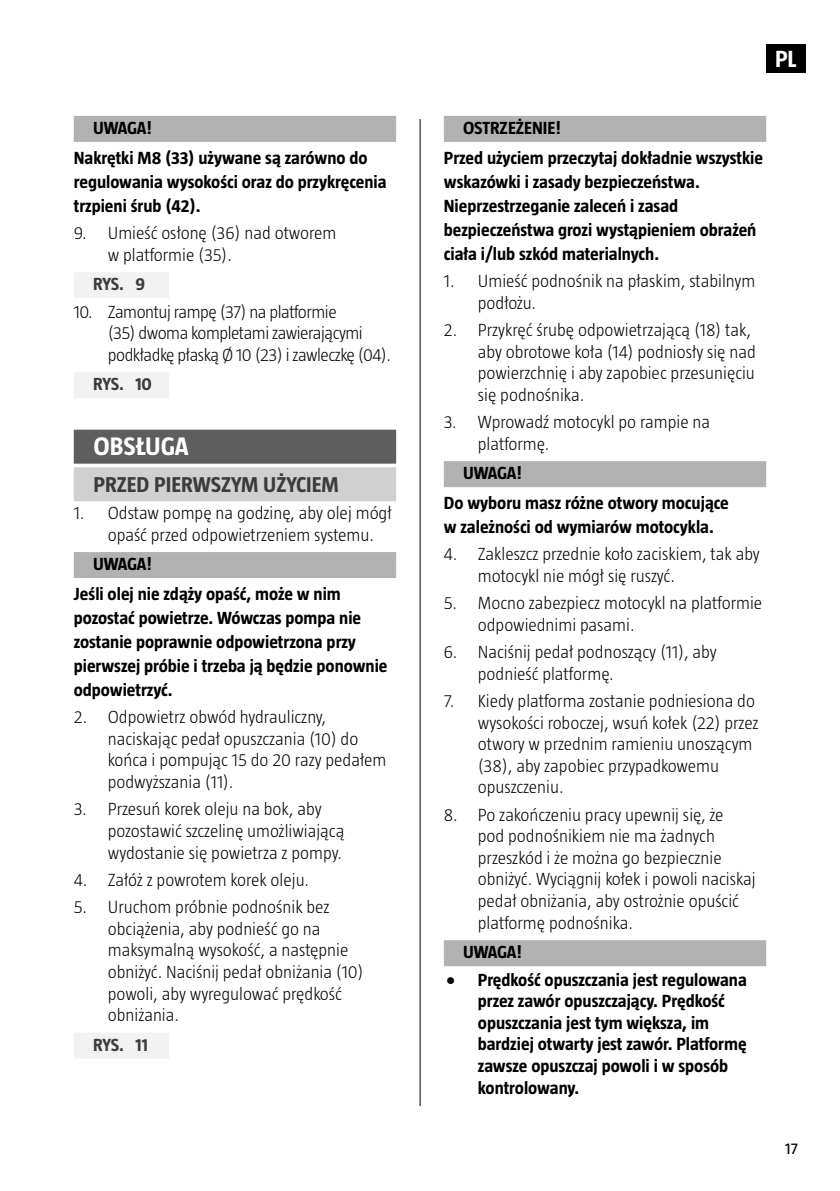
<style>
.page{position:relative;width:840px;height:1191px;background:#fff}
.page>*{position:absolute;margin:0;border:0;box-sizing:border-box;transform-origin:0 0}
.Rubrik{font:700 26px "Taz";letter-spacing:-.005em;color:#fff}
.t1{font:700 24px "Taz";color:#fff}
.Underrubrik{font:700 22px "Taz";color:#3c3c3c}
.t2{font:300 18px/21.6px "Taz";color:#000}
.Brödtext__VARNING__OBS{font:700 18px/24px "Taz";color:#000}
.t3{font:300 18px/21.6px "Taz";letter-spacing:-.025em;color:#000}
.OBS__PL{font:700 18px "Taz";letter-spacing:-.015em;color:#000}
.t4{font:700 18px "Taz";letter-spacing:-.015em;color:#3c3c3c}
.VARNING__PL{font:700 18px "Taz";color:#000}
.t5{font:16px "Taz";color:#000}
</style>
<div class="page">
<div style="left:765px;top:44px;width:39px;height:29px;background:#000"></div>
<hr style="left:419px;top:119px;width:1px;height:987px;background:#000">
<div style="left:443px;top:116px;width:322px;height:26px;background:#b2b2b2"></div>
<div style="left:443px;top:461px;width:322px;height:26px;background:#b2b2b2"></div>
<div style="left:443px;top:940px;width:322px;height:26px;background:#b2b2b2"></div>
<div style="left:74px;top:116px;width:322px;height:26px;background:#b2b2b2"></div>
<div style="left:74px;top:272px;width:95px;height:26px;background:#f2f2f2"></div>
<div style="left:74px;top:372px;width:95px;height:26px;background:#f2f2f2"></div>
<div style="left:74px;top:430px;width:322px;height:34px;background:#5e5e5e"></div>
<div style="left:74px;top:467px;width:322px;height:34px;background:#d0d0d0"></div>
<div style="left:74px;top:552px;width:322px;height:26px;background:#b2b2b2"></div>
<div style="left:74px;top:1032px;width:95px;height:26px;background:#f2f2f2"></div>
<p class="OBS__PL" style="left:93px;top:118px;width:60px">UWAGA!</p>
<p class="Brödtext__VARNING__OBS" style="left:74px;top:145px;width:314px">Nakrętki M8 (33) używane są zarówno do regulowania wysokości oraz do przykręcenia trzpieni śrub (42).</p>
<p class="t2" style="left:108px;top:222px;width:230px;text-indent:-34px">9. Umieść osłonę (36) nad otworem w platformie (35).</p>
<p class="t4" style="left:93px;top:274px;width:53px">RYS. 9</p>
<p class="t3" style="left:108px;top:300px;width:284px;text-indent:-34px">10. Zamontuj rampę (37) na platformie<br>(35) dwoma kompletami zawierającymi podkładkę płaską Ø 10 (23) i zawleczkę (04).</p>
<p class="t4" style="left:93px;top:374px;width:60px">RYS. 10</p>
<p class="Rubrik" style="left:94px;top:431px;width:96px">OBSŁUGA</p>
<p class="Underrubrik" style="left:94px;top:472px;width:246px">PRZED PIERWSZYM UŻYCIEM</p>
<p class="t2" style="left:108px;top:502px;width:285px;text-indent:-34px">1. Odstaw pompę na godzinę, aby olej mógł opaść przed odpowietrzeniem systemu.</p>
<p class="OBS__PL" style="left:93px;top:554px;width:60px">UWAGA!</p>
<p class="Brödtext__VARNING__OBS" style="left:74px;top:581px;width:315px">Jeśli olej nie zdąży opaść, może w nim pozostać powietrze. Wówczas pompa nie zostanie poprawnie odpowietrzona przy pierwszej próbie i trzeba ją będzie ponownie odpowietrzyć.</p>
<p class="t2" style="left:108px;top:706px;width:280px;text-indent:-34px">2. Odpowietrz obwód hydrauliczny, naciskając pedał opuszczania (10) do końca i pompując 15 do 20 razy pedałem podwyższania (11).</p>
<p class="t2" style="left:108px;top:798px;width:238px;text-indent:-34px">3. Przesuń korek oleju na bok, aby pozostawić szczelinę umożliwiającą wydostanie się powietrza z pompy.</p>
<p class="t2" style="left:74px;top:868px;width:237px">4. Załóż z powrotem korek oleju.</p>
<p class="t2" style="left:108px;top:896px;width:257px;text-indent:-34px">5. Uruchom próbnie podnośnik bez obciążenia, aby podnieść go na maksymalną wysokość, a następnie obniżyć. Naciśnij pedał obniżania (10) powoli, aby wyregulować prędkość obniżania.</p>
<p class="t4" style="left:93px;top:1034px;width:56px">RYS. 11</p>
<h2 class="t1" style="left:774px;top:45px;width:23px">PL</h2>
<p class="VARNING__PL" style="left:463px;top:118px;width:99px">OSTRZEŻENIE!</p>
<p class="Brödtext__VARNING__OBS" style="left:443px;top:145px;width:320px">Przed użyciem przeczytaj dokładnie wszystkie wskazówki i zasady bezpieczeństwa.<br>Nieprzestrzeganie zaleceń i zasad bezpieczeństwa grozi wystąpieniem obrażeń ciała i/lub szkód materialnych.</p>
<p class="t2" style="left:477px;top:270px;width:279px;text-indent:-34px">1. Umieść podnośnik na płaskim, stabilnym podłożu.</p>
<p class="t2" style="left:477px;top:319px;width:279px;text-indent:-34px">2. Przykręć śrubę odpowietrzającą (18) tak, aby obrotowe koła (14) podniosły się nad powierzchnię i aby zapobiec przesunięciu się podnośnika.</p>
<p class="t2" style="left:477px;top:411px;width:234px;text-indent:-34px">3. Wprowadź motocykl po rampie na platformę.</p>
<p class="OBS__PL" style="left:463px;top:463px;width:60px">UWAGA!</p>
<p class="Brödtext__VARNING__OBS" style="left:443px;top:490px;width:286px">Do wyboru masz różne otwory mocujące w zależności od wymiarów motocykla.</p>
<p class="t2" style="left:477px;top:543px;width:283px;text-indent:-34px">4. Zakleszcz przednie koło zaciskiem, tak aby motocykl nie mógł się ruszyć.</p>
<p class="t2" style="left:477px;top:592px;width:286px;text-indent:-34px">5. Mocno zabezpiecz motocykl na platformie odpowiednimi pasami.</p>
<p class="t2" style="left:477px;top:641px;width:240px;text-indent:-34px">6. Naciśnij pedał podnoszący (11), aby podnieść platformę.</p>
<p class="t2" style="left:477px;top:690px;width:282px;text-indent:-34px">7. Kiedy platforma zostanie podniesiona do wysokości roboczej, wsuń kołek (22) przez otwory w przednim ramieniu unoszącym (38), aby zapobiec przypadkowemu opuszczeniu.</p>
<p class="t2" style="left:477px;top:803px;width:279px;text-indent:-34px">8. Po zakończeniu pracy upewnij się, że<br>pod podnośnikiem nie ma żadnych przeszkód i że można go bezpiecznie obniżyć. Wyciągnij kołek i powoli naciskaj pedał obniżania, aby ostrożnie opuścić platformę podnośnika.</p>
<p class="OBS__PL" style="left:463px;top:942px;width:60px">UWAGA!</p>
<p class="Brödtext__VARNING__OBS" style="left:477px;top:968px;width:270px;line-height:21.6px;text-indent:-32px">• Prędkość opuszczania jest regulowana przez zawór opuszczający. Prędkość opuszczania jest tym większa, im bardziej otwarty jest zawór. Platformę zawsze opuszczaj powoli i w sposób kontrolowany.</p>
<p class="t5" style="left:784px;top:1139px;width:14px">17</p>
</div>
